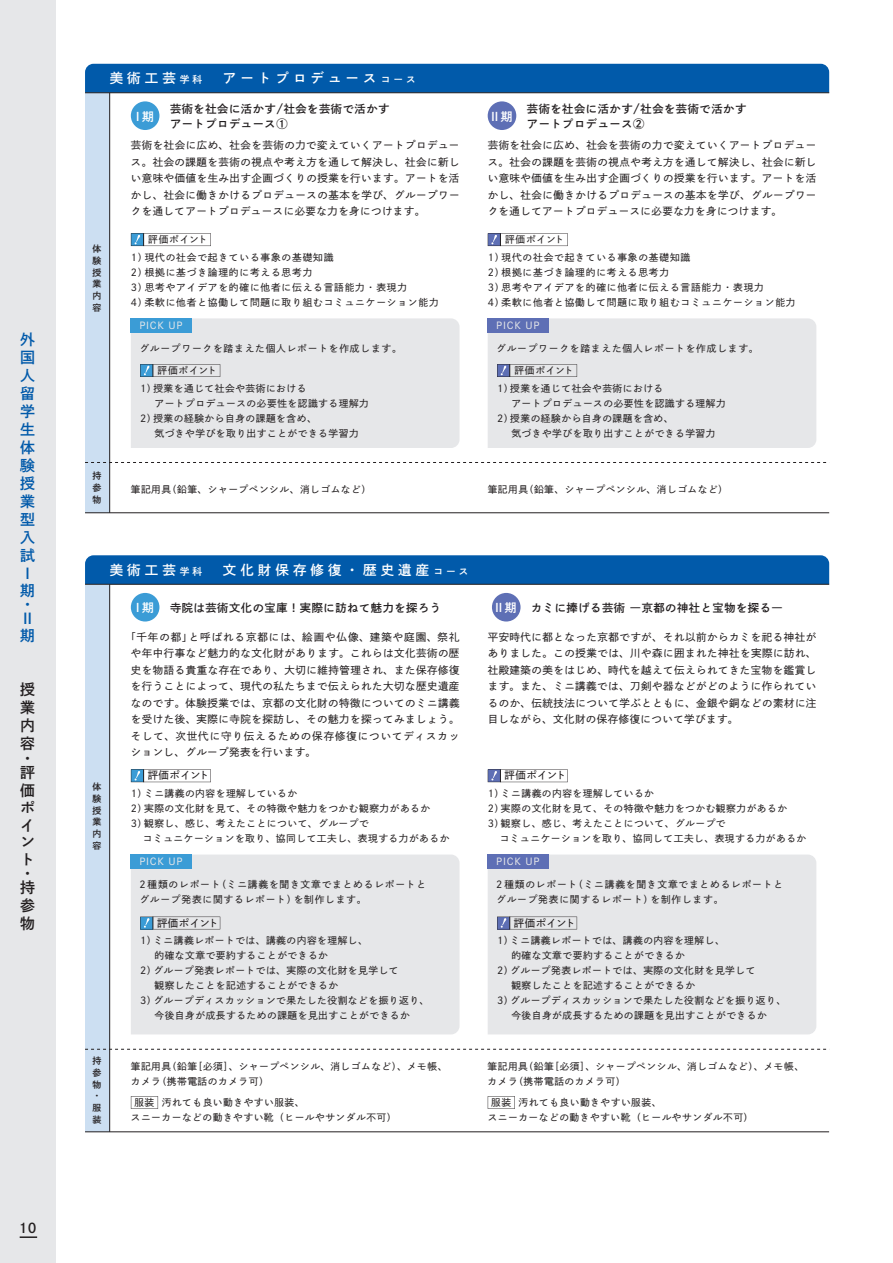
<style>
.page{position:relative;width:893px;height:1263px;background:#fff}
.page>*{position:absolute;margin:0;border:0;box-sizing:border-box;transform-origin:0 0}
.t1{font:15px/17.9px "DNP Shuei Go Gin Std B";color:#015aaa}
.t2{font:15px/18px "DNP Shuei Go Gin Std B";color:#231f20}
.t3{font:13.5px "DNP Shuei Go Gin Std B";letter-spacing:.3em;color:#fff}
.t4{font:13.5px "DNP Shuei Go Gin Std B";color:#231f20}
.t5{font:12px "DNP Shuei Go Gin Std B";letter-spacing:-.07em;color:#fff}
.t6{font:11.25px/15px "DNP Shuei Go Gin Std B";letter-spacing:.05em;color:#231f20}
.t7{font:10.5px/16.5px "DNP Shuei Go Gin Std M";letter-spacing:.04em;color:#231f20;text-align:justify}
.t8{font:9.75px/15px "DNP Shuei Go Gin Std M";letter-spacing:.05em;color:#231f20}
.t9{font:9.75px/15px "DNP Shuei Go Gin Std M";letter-spacing:.08em;color:#231f20}
.t10{font:9.75px "DNP Shuei Go Gin Std M";letter-spacing:.08em;color:#e6e7e9}
.t11{font:9px/11.7px "DNP Shuei Go Gin Std B";color:#231f20;text-align:justify}
.s1{font-size:9.75px}
</style>
<div class="page">
<svg style="left:85px;top:555px;width:744px;height:29px;background:#045ba9"></svg>
<div style="left:85px;top:64px;width:744px;height:28px;background:#015aaa"></div>
<div style="left:85px;top:93px;width:25px;height:369px;background:#ccdff2"></div>
<div style="left:85px;top:462px;width:25px;height:51px;background:#ccdff2"></div>
<hr style="left:85px;top:92px;width:744px;height:1px;background:#231f20">
<svg style="left:85px;top:462px;width:742px;height:1px"></svg>
<hr style="left:85px;top:512px;width:744px;height:1px;background:#231f20">
<hr style="left:109px;top:93px;width:1px;height:420px;background:#231f20">
<div style="left:131px;top:101px;width:28px;height:29px;background:#3b9cd6;border-radius:50%"></div>
<div style="left:488px;top:101px;width:28px;height:29px;background:#5e6fb5;border-radius:50%"></div>
<svg style="left:131px;top:233px;width:80px;height:13px"></svg>
<div style="left:131px;top:318px;width:329px;height:130px;background:#e6e7e9"></div>
<div style="left:488px;top:318px;width:328px;height:130px;background:#e6e7e9"></div>
<svg style="left:488px;top:233px;width:80px;height:13px"></svg>
<div style="left:85px;top:1049px;width:25px;height:83px;background:#ccdff2"></div>
<div style="left:131px;top:854px;width:329px;height:180px;background:#e6e7e9"></div>
<div style="left:131px;top:854px;width:61px;height:15px;background:#3b9cd6"></div>
<div style="left:85px;top:584px;width:25px;height:465px;background:#ccdff2"></div>
<hr style="left:85px;top:584px;width:744px;height:1px;background:#231f20">
<hr style="left:109px;top:584px;width:1px;height:548px;background:#231f20">
<div style="left:131px;top:593px;width:28px;height:28px;background:#3b9cd6;border-radius:50%"></div>
<div style="left:492px;top:593px;width:29px;height:28px;background:#5e6fb5;border-radius:50%"></div>
<svg style="left:131px;top:769px;width:80px;height:13px"></svg>
<svg style="left:140px;top:917px;width:80px;height:12px"></svg>
<div style="left:488px;top:854px;width:328px;height:180px;background:#e6e7e9"></div>
<div style="left:488px;top:854px;width:61px;height:15px;background:#5e6fb5"></div>
<svg style="left:497px;top:917px;width:80px;height:12px"></svg>
<svg style="left:488px;top:769px;width:80px;height:13px"></svg>
<svg style="left:85px;top:1049px;width:742px;height:1px"></svg>
<hr style="left:85px;top:1131px;width:744px;height:1px;background:#231f20">
<svg style="left:131px;top:1096px;width:27px;height:13px"></svg>
<svg style="left:488px;top:1096px;width:27px;height:13px"></svg>
<div style="left:0;top:0;width:55px;height:1263px;background:#e6e7e9"></div>
<svg style="left:20px;top:1236px;width:17px;height:2px"></svg>
<h1 class="t1" style="left:20px;top:330px;width:16px">外国人留学生体験授業型入試<br>Ⅰ期</h1>
<h1 class="t1" style="left:20px;top:598px;width:12px;line-height:13.6px">・<br>Ⅱ</h1>
<h1 class="t1" style="left:20px;top:627px;width:15px">期</h1>
<h1 class="t2" style="left:20px;top:680px;width:16px;text-align:justify">授業内容</h1>
<h1 class="t2" style="left:20px;top:751px;width:16px;line-height:14.2px">・評</h1>
<h1 class="t2" style="left:20px;top:781px;width:16px;line-height:17.2px">価ポイント</h1>
<h1 class="t2" style="left:20px;top:866px;width:16px;line-height:14.2px">・持</h1>
<h1 class="t2" style="left:20px;top:896px;width:16px">参物</h1>
<h2 class="t4" style="left:19px;top:1219px;width:19px">10</h2>
<p class="t11" style="left:92px;top:243px;width:10px">体験授業内容</p>
<h2 class="t3" style="left:110px;top:69px;width:308px">美術工芸<span class="s1">学科</span>　アートプロデュース<span class="s1">コース</span></h2>
<p class="t5" style="left:132px;top:108px;width:24px">Ⅰ期</p>
<p class="t5" style="left:489px;top:108px;width:25px">Ⅱ期</p>
<p class="t7" style="left:488px;top:137px;width:330px">芸術を社会に広め、社会を芸術の力で変えていくアートプロデュース。社会の課題を芸術の視点や考え方を通して解決し、社会に新しい意味や価値を生み出す企画づくりの授業を行います。アートを活かし、社会に働きかけるプロデュースの基本を学び、グループワークを通してアートプロデュースに必要な力を身につけます。</p>
<p class="t6" style="left:170px;top:101px;width:221px">芸術を社会に活かす/社会を芸術で活かすアートプロデュース①</p>
<p class="t6" style="left:527px;top:101px;width:221px">芸術を社会に活かす/社会を芸術で活かすアートプロデュース②</p>
<p class="t7" style="left:131px;top:137px;width:330px">芸術を社会に広め、社会を芸術の力で変えていくアートプロデュース。社会の課題を芸術の視点や考え方を通して解決し、社会に新しい意味や価値を生み出す企画づくりの授業を行います。アートを活かし、社会に働きかけるプロデュースの基本を学び、グループワークを通してアートプロデュースに必要な力を身につけます。</p>
<p class="t8" style="left:148px;top:232px;width:61px">評価ポイント</p>
<p class="t8" style="left:505px;top:232px;width:61px">評価ポイント</p>
<p class="t9" style="left:131px;top:249px;width:309px">1）現代の社会で起きている事象の基礎知識<br>2）根拠に基づき論理的に考える思考力<br>3）思考やアイデアを的確に他者に伝える言語能力・表現力<br>4）柔軟に他者と協働して問題に取り組むコミュニケーション能力</p>
<p class="t9" style="left:488px;top:249px;width:309px">1）現代の社会で起きている事象の基礎知識<br>2）根拠に基づき論理的に考える思考力<br>3）思考やアイデアを的確に他者に伝える言語能力・表現力<br>4）柔軟に他者と協働して問題に取り組むコミュニケーション能力</p>
<p class="t10" style="left:139px;top:319px;width:45px">PICK UP</p>
<p class="t10" style="left:496px;top:319px;width:45px">PICK UP</p>
<p class="t9" style="left:139px;top:341px;width:264px">グループワークを踏まえた個人レポートを作成します。</p>
<p class="t9" style="left:496px;top:341px;width:264px">グループワークを踏まえた個人レポートを作成します。</p>
<p class="t8" style="left:157px;top:363px;width:61px">評価ポイント</p>
<p class="t8" style="left:514px;top:363px;width:61px">評価ポイント</p>
<p class="t8" style="left:140px;top:380px;width:168px">1）授業を通じて社会や芸術における</p>
<p class="t8" style="left:154px;top:395px;width:216px">アートプロデュースの必要性を認識する理解力</p>
<p class="t8" style="left:140px;top:410px;width:178px">2）授業の経験から自身の課題を含め、</p>
<p class="t8" style="left:154px;top:425px;width:206px">気づきや学びを取り出すことができる学習力</p>
<p class="t8" style="left:497px;top:380px;width:168px">1）授業を通じて社会や芸術における</p>
<p class="t8" style="left:511px;top:395px;width:216px">アートプロデュースの必要性を認識する理解力</p>
<p class="t8" style="left:497px;top:410px;width:178px">2）授業の経験から自身の課題を含め、</p>
<p class="t8" style="left:511px;top:425px;width:206px">気づきや学びを取り出すことができる学習力</p>
<p class="t11" style="left:92px;top:470px;width:10px">持参物</p>
<p class="t8" style="left:131px;top:481px;width:242px">筆記用具（鉛筆、シャープペンシル、消しゴムなど）</p>
<p class="t8" style="left:488px;top:481px;width:242px">筆記用具（鉛筆、シャープペンシル、消しゴムなど）</p>
<p class="t11" style="left:92px;top:781px;width:10px">体験授業内容</p>
<h2 class="t3" style="left:110px;top:560px;width:360px">美術工芸<span class="s1">学科</span>　文化財保存修復・歴史遺産<span class="s1">コース</span></h2>
<p class="t5" style="left:132px;top:599px;width:24px">Ⅰ期</p>
<p class="t5" style="left:493px;top:599px;width:25px">Ⅱ期</p>
<p class="t7" style="left:488px;top:629px;width:330px">平安時代に都となった京都ですが、それ以前からカミを祀る神社がありました。この授業では、川や森に囲まれた神社を実際に訪れ、社殿建築の美をはじめ、時代を越えて伝えられてきた宝物を鑑賞します。また、ミニ講義では、刀剣や器などがどのように作られているのか、伝統技法について学ぶとともに、金銀や銅などの素材に注目しながら、文化財の保存修復について学びます。</p>
<p class="t6" style="left:170px;top:600px;width:273px">寺院は芸術文化の宝庫！実際に訪ねて魅力を探ろう</p>
<p class="t6" style="left:531px;top:600px;width:253px">カミに捧げる芸術 ―京都の神社と宝物を探る―</p>
<p class="t7" style="left:131px;top:629px;width:330px;text-indent:-5px">「千年の都」と呼ばれる京都には、絵画や仏像、建築や庭園、祭礼や年中行事など魅力的な文化財があります。これらは文化芸術の歴史を物語る貴重な存在であり、大切に維持管理され、また保存修復を行うことによって、現代の私たちまで伝えられた大切な歴史遺産なのです。体験授業では、京都の文化財の特徴についてのミニ講義を受けた後、実際に寺院を探訪し、その魅力を探ってみましょう。そして、次世代に守り伝えるための保存修復についてディスカッションし、グループ発表を行います。</p>
<p class="t7" style="left:148px;top:767px;width:63px">評価ポイント</p>
<p class="t7" style="left:505px;top:767px;width:63px">評価ポイント</p>
<p class="t8" style="left:131px;top:785px;width:301px">1）ミニ講義の内容を理解しているか<br>2）実際の文化財を見て、その特徴や魅力をつかむ観察力があるか<br>3）観察し、感じ、考えたことについて、グループで</p>
<p class="t8" style="left:143px;top:830px;width:308px">コミュニケーションを取り、協同して工夫し、表現する力があるか</p>
<p class="t8" style="left:488px;top:785px;width:301px">1）ミニ講義の内容を理解しているか<br>2）実際の文化財を見て、その特徴や魅力をつかむ観察力があるか<br>3）観察し、感じ、考えたことについて、グループで</p>
<p class="t8" style="left:500px;top:830px;width:308px">コミュニケーションを取り、協同して工夫し、表現する力があるか</p>
<p class="t10" style="left:139px;top:855px;width:45px">PICK UP</p>
<p class="t10" style="left:496px;top:855px;width:45px">PICK UP</p>
<p class="t9" style="left:139px;top:877px;width:288px">2 種類のレポート（ミニ講義を聞き文章でまとめるレポートとグループ発表に関するレポート）を制作します。</p>
<p class="t9" style="left:496px;top:877px;width:288px">2 種類のレポート（ミニ講義を聞き文章でまとめるレポートとグループ発表に関するレポート）を制作します。</p>
<p class="t7" style="left:157px;top:914px;width:63px">評価ポイント</p>
<p class="t7" style="left:514px;top:914px;width:63px">評価ポイント</p>
<p class="t8" style="left:140px;top:933px;width:229px">1）ミニ講義レポートでは、講義の内容を理解し、</p>
<p class="t8" style="left:154px;top:948px;width:175px">的確な文章で要約することができるか</p>
<p class="t8" style="left:140px;top:963px;width:260px">2）グループ発表レポートでは、実際の文化財を見学して</p>
<p class="t8" style="left:154px;top:978px;width:185px">観察したことを記述することができるか</p>
<p class="t8" style="left:140px;top:993px;width:291px">3）グループディスカッションで果たした役割などを振り返り、</p>
<p class="t8" style="left:154px;top:1008px;width:257px">今後自身が成長するための課題を見出すことができるか</p>
<p class="t8" style="left:497px;top:933px;width:229px">1）ミニ講義レポートでは、講義の内容を理解し、</p>
<p class="t8" style="left:511px;top:948px;width:175px">的確な文章で要約することができるか</p>
<p class="t8" style="left:497px;top:963px;width:260px">2）グループ発表レポートでは、実際の文化財を見学して</p>
<p class="t8" style="left:511px;top:978px;width:185px">観察したことを記述することができるか</p>
<p class="t8" style="left:497px;top:993px;width:291px">3）グループディスカッションで果たした役割などを振り返り、</p>
<p class="t8" style="left:511px;top:1008px;width:257px">今後自身が成長するための課題を見出すことができるか</p>
<p class="t11" style="left:92px;top:1055px;width:10px;text-align:left">持参物・服装</p>
<p class="t8" style="left:487px;top:1058px;width:318px">筆記用具（鉛筆［必須］、シャープペンシル、消しゴムなど）、メモ帳、カメラ（携帯電話のカメラ可）</p>
<p class="t8" style="left:131px;top:1058px;width:318px">筆記用具（鉛筆［必須］、シャープペンシル、消しゴムなど）、メモ帳、カメラ（携帯電話のカメラ可）</p>
<p class="t8" style="left:131px;top:1095px;width:267px;text-indent:3px">服装 汚れても良い動きやすい服装、<br>スニーカーなどの動きやすい靴（ヒールやサンダル不可）</p>
<p class="t8" style="left:488px;top:1095px;width:267px;text-indent:3px">服装 汚れても良い動きやすい服装、<br>スニーカーなどの動きやすい靴（ヒールやサンダル不可）</p>
</div>
